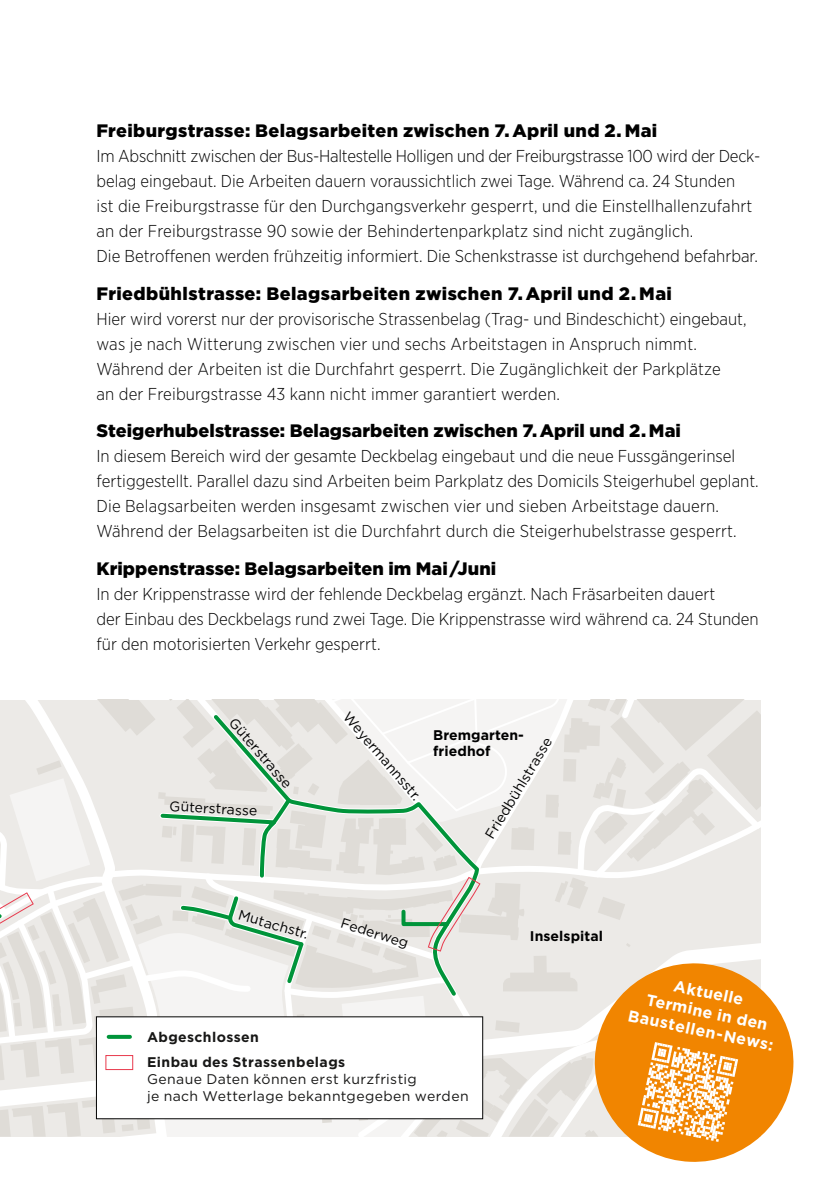
<style>
.page{position:relative;width:840px;height:1191px;background:#fff}
.page>*{position:absolute;margin:0;border:0;box-sizing:border-box;transform-origin:0 0}
.t1{font:900 18px "Gotham";letter-spacing:.01em;color:#000}
.t2{font:300 17.2px/25px "Gotham Narrow";color:#000}
.t3{font:700 16px/19.2px "Gotham";color:#fff;text-align:center}
.t4{font:14px "Gotham";color:#000}
.t5{font:14px/16.8px "Gotham";letter-spacing:.03em;color:#171716}
.t6{font:700 14px/24.8px "Gotham";letter-spacing:.03em;color:#171716}
.t7{font:700 14px/16.8px "Gotham";letter-spacing:.005em;color:#000}
</style>
<div class="page">
<svg style="left:634px;top:961px;width:160px;height:201px;fill:#f18500"></svg>
<svg style="left:0;top:700px;width:760px;height:442px"></svg>
<p class="t1" style="left:96px;top:118px;width:562px">Freiburgstrasse: Belagsarbeiten zwischen 7. April und 2. Mai</p>
<p class="t2" style="left:96px;top:143px;width:663px">Im Abschnitt zwischen der Bus-Haltestelle Holligen und der Freiburgstrasse 100 wird der Deck&shy;belag eingebaut. Die Arbeiten dauern voraussichtlich zwei Tage. Während ca. 24 Stunden<br>ist die Freiburgstrasse für den Durchgangsverkehr gesperrt, und die Einstellhallenzufahrt an der Freiburgstrasse 90 sowie der Behindertenparkplatz sind nicht zugänglich.<br>Die Betroffenen werden frühzeitig informiert. Die Schenkstrasse ist durchgehend befahrbar.</p>
<p class="t1" style="left:96px;top:281px;width:576px">Friedbühlstrasse: Belagsarbeiten zwischen 7. April und 2. Mai</p>
<p class="t2" style="left:96px;top:306px;width:651px">Hier wird vorerst nur der provisorische Strassenbelag (Trag- und Bindeschicht) eingebaut, was je nach Witterung zwischen vier und sechs Arbeitstagen in Anspruch nimmt.<br>Während der Arbeiten ist die Durchfahrt gesperrt. Die Zugänglichkeit der Parkplätze<br>an der Freiburgstrasse 43 kann nicht immer garantiert werden.</p>
<p class="t1" style="left:96px;top:418px;width:585px">Steigerhubelstrasse: Belagsarbeiten zwischen 7.April und 2. Mai</p>
<p class="t2" style="left:96px;top:443px;width:663px">In diesem Bereich wird der gesamte Deckbelag eingebaut und die neue Fussgängerinsel fertiggestellt. Parallel dazu sind Arbeiten beim Parkplatz des Domicils Steigerhubel geplant.<br>Die Belagsarbeiten werden insgesamt zwischen vier und sieben Arbeitstage dauern.<br>Während der Belagsarbeiten ist die Durchfahrt durch die Steigerhubelstrasse gesperrt.</p>
<p class="t1" style="left:96px;top:556px;width:401px">Krippenstrasse: Belagsarbeiten im Mai /Juni</p>
<p class="t2" style="left:96px;top:581px;width:663px">In der Krippenstrasse wird der fehlende Deckbelag ergänzt. Nach Fräsarbeiten dauert<br>der Einbau des Deckbelags rund zwei Tage. Die Krippenstrasse wird während ca. 24 Stunden für den motorisierten Verkehr gesperrt.</p>
<p class="t4" style="left:238px;top:714px;width:89px;rotate:49deg">Güterstrasse</p>
<p class="t4" style="left:170px;top:797px;width:89px;rotate:3deg">Güterstrasse</p>
<p class="t4" style="left:352px;top:708px;width:113px;rotate:49deg">Weyermannsstr.</p>
<p class="t7" style="left:433px;top:726px;width:92px">Bremgarten&shy;friedhof</p>
<p class="t4" style="left:481px;top:833px;width:117px;rotate:-59deg">Friedbühlstrasse</p>
<p class="t4" style="left:241px;top:905px;width:74px;rotate:16deg">Mutachstr.</p>
<p class="t4" style="left:344px;top:913px;width:72px;rotate:18deg">Federweg</p>
<p class="t6" style="left:147px;top:1025px;width:200px">Abgeschlossen<br>Einbau des Strassenbelags</p>
<p class="t5" style="left:147px;top:1070px;width:323px">Genaue Daten können erst kurzfristig<br>je nach Wetterlage bekanntgegeben werden</p>
<p class="t7" style="left:529px;top:927px;width:74px">Inselspital</p>
<p class="t3" style="left:638px;top:967px;width:150px;rotate:12deg">Aktuelle<br>Termine in den<br>Baustellen-News:</p>
</div>
